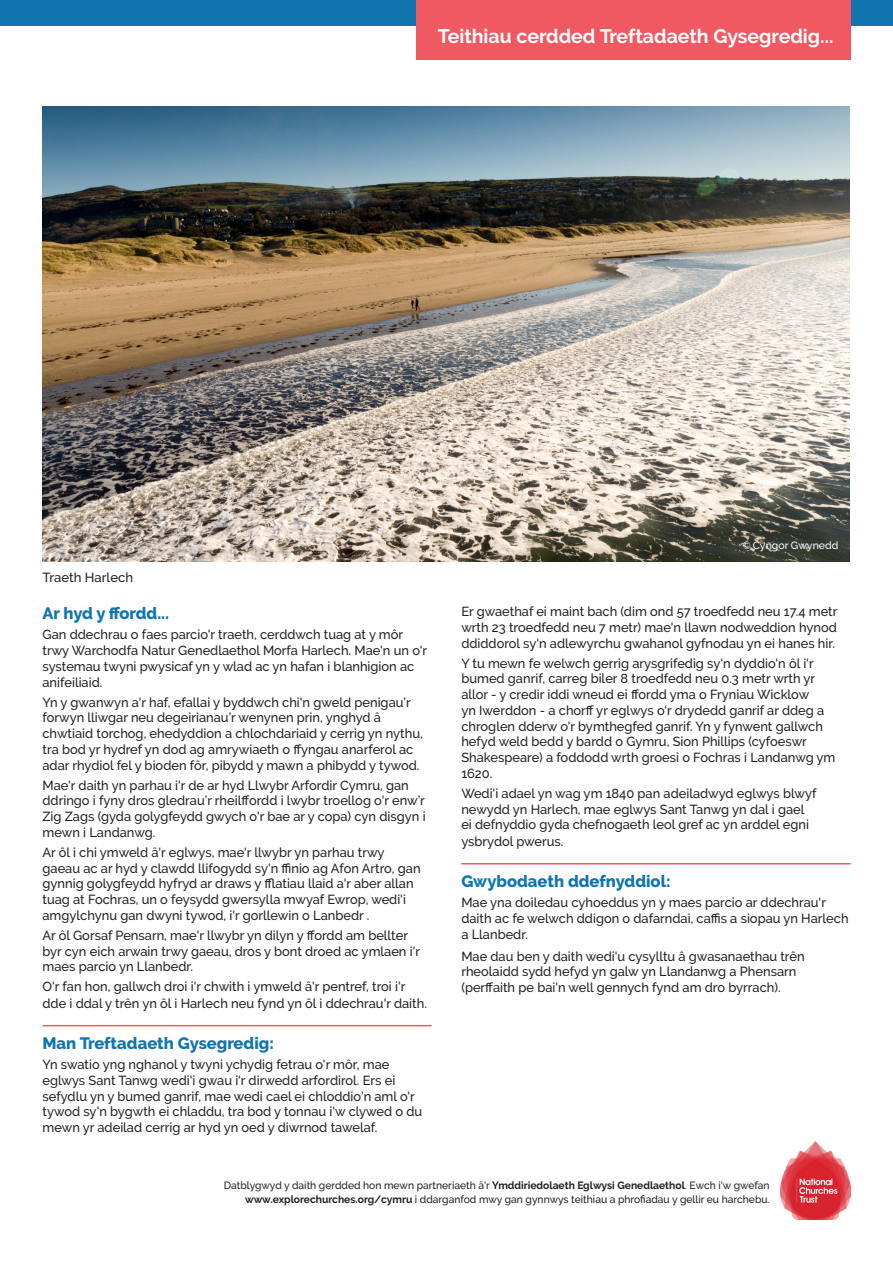
<style>
.page{position:relative;width:893px;height:1263px;background:#fff}
.page>*{position:absolute;margin:0;border:0;box-sizing:border-box;transform-origin:0 0}
.t1{font:700 19.5px "Raleway";color:#fff}
.t2{font:800 16.5px "Raleway";color:#1075af}
.t3{font:500 13.2px/15.8px "Raleway";color:#231f20}
.t4{font:500 10.5px/13.5px "Raleway";color:#231f20;text-align:right}
.t5{font:500 10.5px "Raleway";color:#fff}
.s1{font-weight:400}
.s2{font-weight:700}
</style>
<div class="page">
<img style="left:43px;top:106px;width:806px;height:455px">
<div style="left:0;top:0;width:893px;height:26px;background:#1075af"></div>
<hr style="left:43px;top:1025px;width:389px;height:1px;background:#f05961">
<hr style="left:461px;top:863px;width:389px;height:1px;background:#f05961">
<img style="left:781px;top:1141px;width:69px;height:79px">
<div style="left:416px;top:0;width:434px;height:60px;background:#f05961"></div>
<h1 class="t1" style="left:438px;top:25px;width:397px">Teithiau cerdded Treftadaeth Gysegredig...</h1>
<p class="t3" style="left:43px;top:570px;width:92px">Traeth Harlech</p>
<p class="t2" style="left:43px;top:604px;width:128px">Ar hyd y ffordd...</p>
<p class="t3" style="left:43px;top:627px;width:386px">Gan ddechrau o faes parcio'r traeth, cerddwch tuag at y môr trwy Warchodfa Natur Genedlaethol Morfa Harlech. Mae'n un o'r systemau twyni pwysicaf yn y wlad ac yn hafan i blanhigion ac anifeiliaid.</p>
<p class="t3" style="left:43px;top:694px;width:382px">Yn y gwanwyn a'r haf, efallai y byddwch chi'n gweld penigau’r forwyn lliwgar neu degeirianau’r wenynen prin, ynghyd â chwtiaid torchog, ehedyddion a chlochdariaid y cerrig yn nythu, tra bod yr hydref yn dod ag amrywiaeth o ffyngau anarferol ac adar rhydiol fel y bioden fôr, pibydd y mawn a phibydd y tywod.</p>
<p class="t3" style="left:43px;top:777px;width:385px">Mae'r daith yn parhau i'r de ar hyd Llwybr Arfordir Cymru, gan ddringo i fyny dros gledrau’r rheilffordd i lwybr troellog o'r enw’r Zig Zags (gyda golygfeydd gwych o'r bae ar y copa) cyn disgyn i mewn i Landanwg.</p>
<p class="t3" style="left:43px;top:844px;width:380px">Ar ôl i chi ymweld â'r eglwys, mae'r llwybr yn parhau trwy gaeau ac ar hyd y clawdd llifogydd sy'n ffinio ag Afon Artro, gan gynnig golygfeydd hyfryd ar draws y fflatiau llaid a'r aber allan tuag at Fochras, un o feysydd gwersylla mwyaf Ewrop, wedi'i amgylchynu gan dwyni tywod, i'r gorllewin o Lanbedr .</p>
<p class="t3" style="left:43px;top:927px;width:379px">Ar ôl Gorsaf Pensarn, mae'r llwybr yn dilyn y ffordd am bellter byr cyn eich arwain trwy gaeau, dros y bont droed ac ymlaen i'r maes parcio yn Llanbedr.</p>
<p class="t3" style="left:43px;top:979px;width:386px;line-height:16.2px">O'r fan hon, gallwch droi i'r chwith i ymweld â'r pentref, troi i'r dde i ddal y trên yn ôl i Harlech neu fynd yn ôl i ddechrau'r daith.</p>
<p class="t2" style="left:43px;top:1034px;width:233px">Man Treftadaeth Gysegredig:</p>
<p class="t3" style="left:43px;top:1056px;width:381px">Yn swatio yng nghanol y twyni ychydig fetrau o'r môr, mae eglwys Sant Tanwg wedi'i gwau i'r dirwedd arfordirol. Ers ei sefydlu yn y bumed ganrif, mae wedi cael ei chloddio’n aml o'r tywod sy'n bygwth ei chladdu, tra bod y tonnau i'w clywed o du mewn yr adeilad cerrig ar hyd yn oed y diwrnod tawelaf.</p>
<p class="t5" style="left:743px;top:539px;width:97px"><span class="s1">©</span> Cyngor Gwynedd</p>
<p class="t3" style="left:461px;top:604px;width:377px;text-align:justify">Er gwaethaf ei maint bach (dim ond 57 troedfedd neu 17.4 metr wrth 23 troedfedd neu 7 metr) mae'n llawn nodweddion hynod ddiddorol sy'n adlewyrchu gwahanol gyfnodau yn ei hanes hir.</p>
<p class="t3" style="left:461px;top:655px;width:376px">Y tu mewn fe welwch gerrig arysgrifedig sy'n dyddio'n ôl i'r bumed ganrif, carreg biler 8 troedfedd neu 0.3 metr wrth yr allor - y credir iddi wneud ei ffordd yma o Fryniau Wicklow<br>yn Iwerddon - a chorff yr eglwys o'r drydedd ganrif ar ddeg a chroglen dderw o'r bymthegfed ganrif. Yn y fynwent gallwch hefyd weld bedd y bardd o Gymru, Sion Phillips (cyfoeswr Shakespeare) a foddodd wrth groesi o Fochras i Landanwg ym 1620.</p>
<p class="t3" style="left:461px;top:785px;width:357px">Wedi'i adael yn wag ym 1840 pan adeiladwyd eglwys blwyf newydd yn Harlech, mae eglwys Sant Tanwg yn dal i gael ei defnyddio gyda chefnogaeth leol gref ac yn arddel egni ysbrydol pwerus.</p>
<p class="t2" style="left:461px;top:872px;width:211px">Gwybodaeth ddefnyddiol:</p>
<p class="t3" style="left:461px;top:894px;width:389px">Mae yna doiledau cyhoeddus yn y maes parcio ar ddechrau'r daith ac fe welwch ddigon o dafarndai, caffis a siopau yn Harlech a Llanbedr.</p>
<p class="t3" style="left:461px;top:948px;width:345px">Mae dau ben y daith wedi'u cysylltu â gwasanaethau trên rheolaidd sydd hefyd yn galw yn Llandanwg a Phensarn (perffaith pe bai'n well gennych fynd am dro byrrach).</p>
<p class="t4" style="left:224px;top:1178px;width:547px">Datblygwyd y daith gerdded hon mewn partneriaeth â'r <span class="s2">Ymddiriedolaeth Eglwysi Genedlaethol</span>. Ewch i'w gwefan <span class="s2">www.explorechurches.org/cymru</span> i ddarganfod mwy gan gynnwys teithiau a phrofiadau y gellir eu harchebu.</p>
</div>
